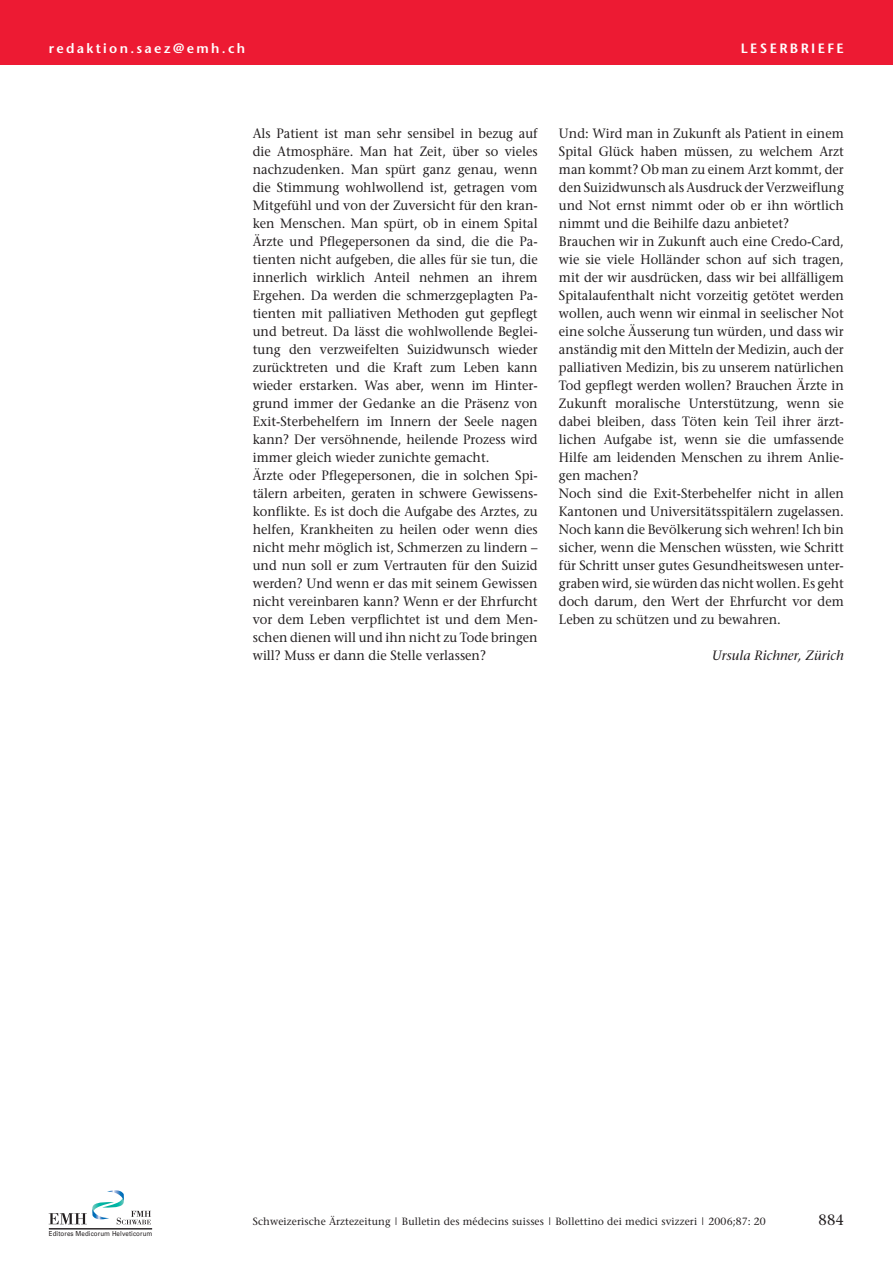
<style>
.page{position:relative;width:893px;height:1263px;background:#fff}
.page>*{position:absolute;margin:0;border:0;box-sizing:border-box;transform-origin:0 0}
.t1{font:15px "Stone Serif";color:#231f20}
.t2{font:13.5px/18px "Stone Serif";color:#231f20;scale:.95 1}
.t3{font:600 13.5px "Stone Sans";letter-spacing:.17em;color:#fff}
.t4{font:italic 13.5px "Stone Serif";color:#231f20}
.t5{font:10.5px "Stone Serif";letter-spacing:.01em;color:#231f20}
.t6{font:6.9px "Univers";letter-spacing:.015em;color:#231f20;scale:.9 1}
</style>
<div class="page">
<svg style="left:49px;top:1190px;width:102px;height:34px"></svg>
<hr style="left:49px;top:1228px;width:103px;height:1px;background:#231f20">
<div style="left:0;top:0;width:893px;height:64px;background:#ed1a33"></div>
<p class="t3" style="left:49px;top:42px;width:198px">redaktion.saez@emh.ch</p>
<p class="t3" style="left:741px;top:42px;width:104px">LESERBRIEFE</p>
<p class="t2" style="left:253px;top:126px;width:301px">Als Patient ist man sehr sensibel in bezug auf die Atmosphäre. Man hat Zeit, über so vieles nachzudenken. Man spürt ganz genau, wenn die Stimmung wohlwollend ist, getragen vom Mitgefühl und von der Zuversicht für den kran&shy;ken Menschen. Man spürt, ob in einem Spital Ärzte und Pflegepersonen da sind, die die Pa&shy;tienten nicht aufgeben, die alles für sie tun, die innerlich wirklich Anteil nehmen an ihrem Ergehen. Da werden die schmerzgeplagten Pa&shy;tienten mit palliativen Methoden gut gepflegt und betreut. Da lässt die wohlwollende Beglei&shy;tung den verzweifelten Suizidwunsch wieder zurücktreten und die Kraft zum Leben kann wieder erstarken. Was aber, wenn im Hinter&shy;grund immer der Gedanke an die Präsenz von Exit-Sterbehelfern im Innern der Seele nagen kann? Der versöhnende, heilende Prozess wird immer gleich wieder zunichte gemacht.<br>Ärzte oder Pflegepersonen, die in solchen Spi&shy;tälern arbeiten, geraten in schwere Gewissens&shy;konflikte. Es ist doch die Aufgabe des Arztes, zu helfen, Krankheiten zu heilen oder wenn dies nicht mehr möglich ist, Schmerzen zu lindern – und nun soll er zum Vertrauten für den Suizid werden? Und wenn er das mit seinem Gewissen nicht vereinbaren kann? Wenn er der Ehrfurcht vor dem Leben verpflichtet ist und dem Men&shy;schen dienen will und ihn nicht zu Tode bringen will? Muss er dann die Stelle verlassen?</p>
<p class="t2" style="left:559px;top:126px;width:301px">Und: Wird man in Zukunft als Patient in einem Spital Glück haben müssen, zu welchem Arzt man kommt? Ob man zu einem Arzt kommt, der den Suizidwunsch als Ausdruck der Verzweiflung und Not ernst nimmt oder ob er ihn wörtlich nimmt und die Beihilfe dazu anbietet?<br>Brauchen wir in Zukunft auch eine Credo-Card, wie sie viele Holländer schon auf sich tragen, mit der wir ausdrücken, dass wir bei allfälligem Spitalaufenthalt nicht vorzeitig getötet werden wollen, auch wenn wir einmal in seelischer Not eine solche Äusserung tun würden, und dass wir anständig mit den Mitteln der Medizin, auch der palliativen Medizin, bis zu unserem natürlichen Tod gepflegt werden wollen? Brauchen Ärzte in Zukunft moralische Unterstützung, wenn sie dabei bleiben, dass Töten kein Teil ihrer ärzt&shy;lichen Aufgabe ist, wenn sie die umfassende Hilfe am leidenden Menschen zu ihrem Anlie&shy;gen machen?<br>Noch sind die Exit-Sterbehelfer nicht in allen Kantonen und Universitätsspitälern zugelassen.<br>Noch kann die Bevölkerung sich wehren! Ich bin sicher, wenn die Menschen wüssten, wie Schritt für Schritt unser gutes Gesundheitswesen unter&shy;graben wird, sie würden das nicht wollen. Es geht doch darum, den Wert der Ehrfurcht vor dem Leben zu schützen und zu bewahren.</p>
<p class="t4" style="left:712px;top:650px;width:133px">Ursula Richner, Zürich</p>
<p class="t6" style="left:49px;top:1229px;width:117px">Editores Medicorum Helveticorum</p>
<p class="t5" style="left:253px;top:1217px;width:515px">Schweizerische Ärztezeitung | Bulletin des médecins suisses | Bollettino dei medici svizzeri | 2006;87: 20</p>
<p class="t1" style="left:818px;top:1213px;width:27px">884</p>
</div>
